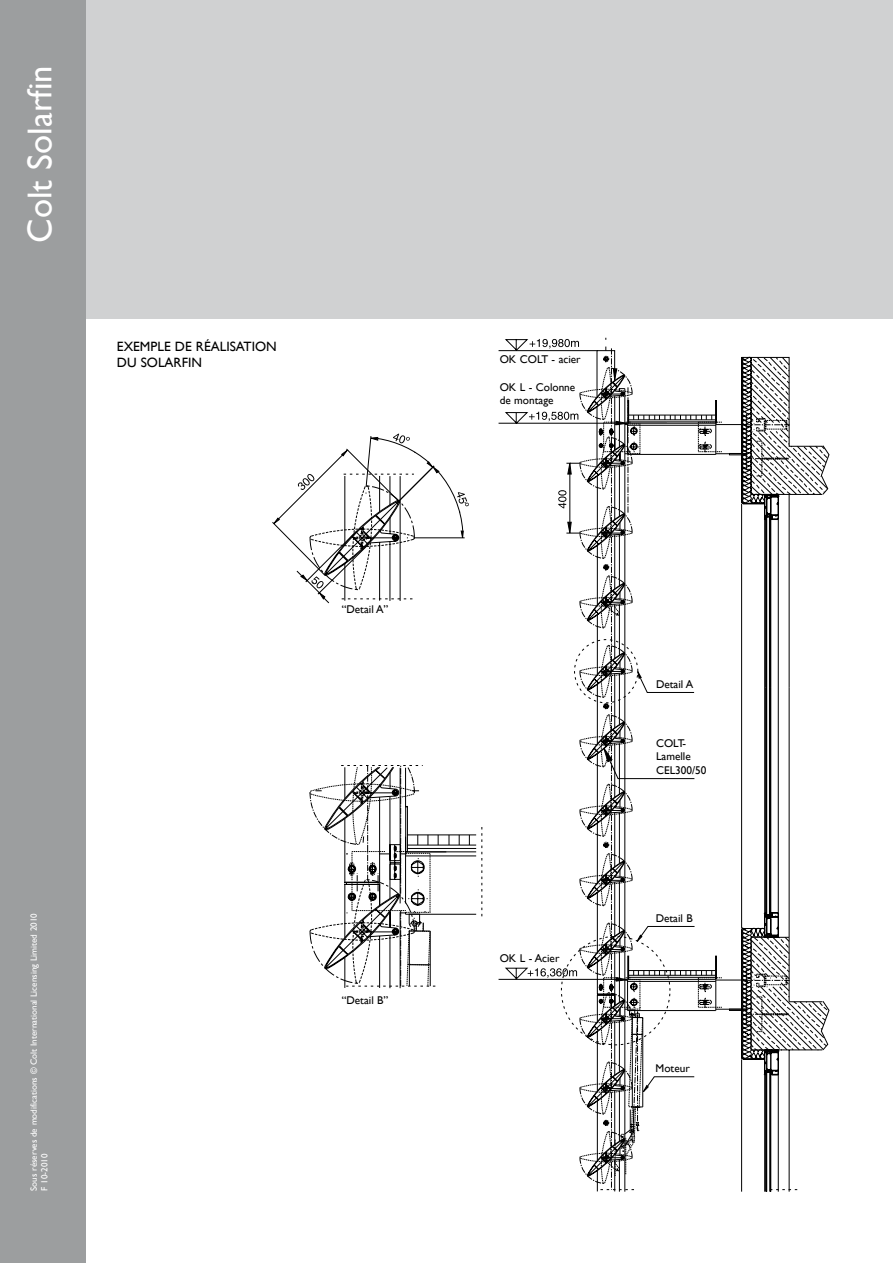
<style>
.page{position:relative;width:893px;height:1263px;background:#fff}
.page>*{position:absolute;margin:0;border:0;box-sizing:border-box;transform-origin:0 0}
.t1{font:34.5px "Gill Sans";color:#fff}
.t2{font:13.5px/16.2px "Gill Sans";color:#000}
.t3{font:11.25px/13.5px "Gill Sans";color:#000}
.t4{font:9px/10.8px "Gill Sans";color:#fff}
</style>
<div class="page">
<div style="left:85px;top:0;width:808px;height:319px;background:#d0d1d2"></div>
<div style="left:0;top:0;width:85px;height:1263px;background:#9c9e9f"></div>
<hr style="left:499px;top:350px;width:98px;height:1px;background:#000">
<svg style="left:319px;top:356px;width:471px;height:633px"></svg>
<svg style="left:405px;top:443px;width:423px;height:747px"></svg>
<svg style="left:729px;top:493px;width:68px;height:699px"></svg>
<svg style="left:272px;top:434px;width:197px;height:167px"></svg>
<svg style="left:528px;top:339px;width:194px;height:853px"></svg>
<h1 class="t1" style="left:19px;top:243px;width:179px;rotate:-90deg">Colt Solarfin</h1>
<p class="t2" style="left:117px;top:338px;width:161px">Exemple de réalisation du Solarfin</p>
<p class="t3" style="left:342px;top:603px;width:48px">“Detail A”</p>
<p class="t4" style="left:28px;top:1191px;width:279px;rotate:-90deg">Sous réserves de modifications © Colt International Licensing Limited 2010<br>F 10-2010</p>
<p class="t3" style="left:342px;top:993px;width:48px">“Detail B”</p>
<p class="t3" style="left:500px;top:352px;width:36px">OK COLT</p>
<p class="t3" style="left:552px;top:352px;width:31px">- acier</p>
<p class="t3" style="left:500px;top:380px;width:77px">OK L - Colonne de montage</p>
<p class="t3" style="left:500px;top:952px;width:61px">OK L - Acier</p>
<p class="t3" style="left:656px;top:677px;width:39px">Detail A</p>
<p class="t3" style="left:656px;top:736px;width:52px">COLT-<br>Lamelle<br>CEL300/50</p>
<p class="t3" style="left:656px;top:911px;width:39px">Detail B</p>
<p class="t3" style="left:656px;top:1061px;width:36px">Moteur</p>
</div>
